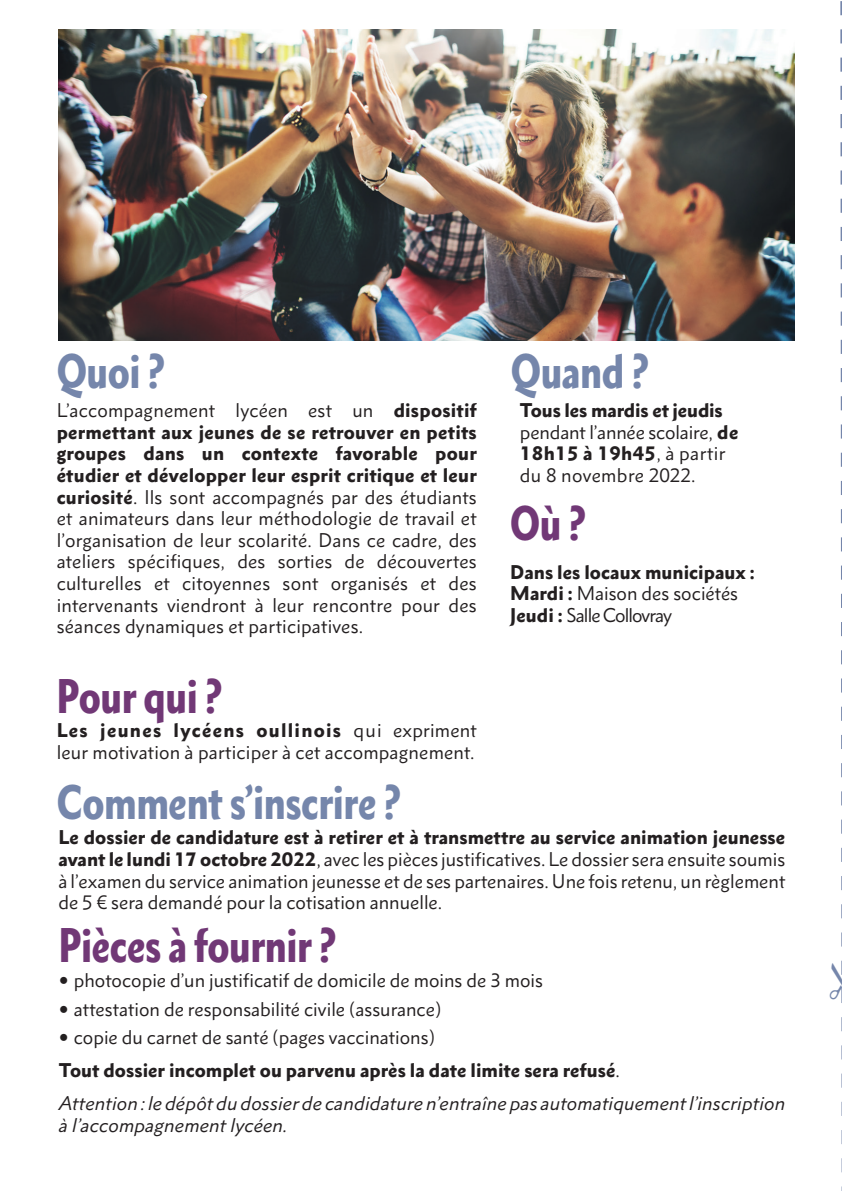
<style>
.page{position:relative;width:842px;height:1191px;background:#fff}
.page>*{position:absolute;margin:0;border:0;box-sizing:border-box;transform-origin:0 0}
.t1{font:900 condensed 44px "Metro Nova Pro";letter-spacing:-.01em;color:#7586ab}
.t2{font:900 condensed 44px "Metro Nova Pro";letter-spacing:-.01em;color:#713876}
.t3{font:18px/21.6px "Metro Nova Pro";color:#231f20}
.t4{font:italic 18px/33px "Metro Nova Pro";letter-spacing:.01em;color:#231f20}
.t5{font:900 18px/21.6px "Metro Nova Pro";color:#231f20}
.s1{font-weight:900}
.s2{font-weight:400}
.s3{font-weight:900;font-style:normal}
.s4{font-style:normal}
</style>
<div class="page">
<svg style="left:840px;top:1px;width:2px;height:1190px"></svg>
<img style="left:59px;top:29px;width:735px;height:311px">
<h1 class="t1" style="left:57px;top:343px;width:110px">Quoi ?</h1>
<h1 class="t1" style="left:511px;top:343px;width:140px">Quand ?</h1>
<p class="t3" style="left:57px;top:399px;width:422px;text-align:justify">L’accompagnement lycéen est un <span class="s1">dispositif permettant aux jeunes de se retrouver en petits groupes dans un contexte favorable pour étudier et développer leur esprit critique et leur curiosité</span>. Ils sont accompagnés par des étudiants et animateurs dans leur méthodologie de travail et l’organisation de leur scolarité. Dans ce cadre, des ateliers spécifiques, des sorties de découvertes culturelles et citoyennes sont organisés et des intervenants viendront à leur rencontre pour des séances dynamiques et participatives.</p>
<p class="t3" style="left:520px;top:399px;width:220px"><span class="s1">Tous les mardis et jeudis </span>pendant l’année scolaire, <span class="s1">de<br>18h15 à 19h45</span>, à partir du 8 novembre 2022.</p>
<h1 class="t2" style="left:510px;top:495px;width:77px">Où ?</h1>
<p class="t5" style="left:510px;top:561px;width:246px">Dans les locaux municipaux :<br>Mardi : <span class="s2">Maison des sociétés<br></span>Jeudi : <span class="s2">Salle Collovray</span></p>
<h1 class="t2" style="left:57px;top:667px;width:167px">Pour qui ?</h1>
<p class="t3" style="left:57px;top:719px;width:422px"><span class="s1">Les jeunes lycéens oullinois</span> qui expriment leur motivation à participer à cet accompagnement.</p>
<h1 class="t1" style="left:57px;top:774px;width:346px">Comment s’inscrire ?</h1>
<p class="t3" style="left:58px;top:826px;width:728px;text-align:justify"><span class="s1">Le dossier de candidature est à retirer et à transmettre au service animation jeunesse avant le lundi 17 octobre 2022</span>, avec les pièces justificatives. Le dossier sera ensuite soumis à l’examen du service animation jeunesse et de ses partenaires. Une fois retenu, un règlement de 5 € sera demandé pour la cotisation annuelle.</p>
<h1 class="t2" style="left:58px;top:917px;width:280px">Pièces à fournir ?</h1>
<p class="t3" style="left:74px;top:965px;width:471px;line-height:28.8px">photocopie d’un justificatif de domicile de moins de 3 mois attestation de responsabilité civile (assurance)<br>copie du carnet de santé (pages vaccinations)</p>
<p class="t4" style="left:59px;top:1053px;width:728px"><span class="s3">Tout dossier incomplet ou parvenu après la date limite sera refusé</span><span class="s4">.<br></span>Attention : le dépôt du dossier de candidature n’entraîne pas automatiquement l’inscription</p>
<p class="t4" style="left:59px;top:1108px;width:230px">à l’accompagnement lycéen.</p>
</div>
